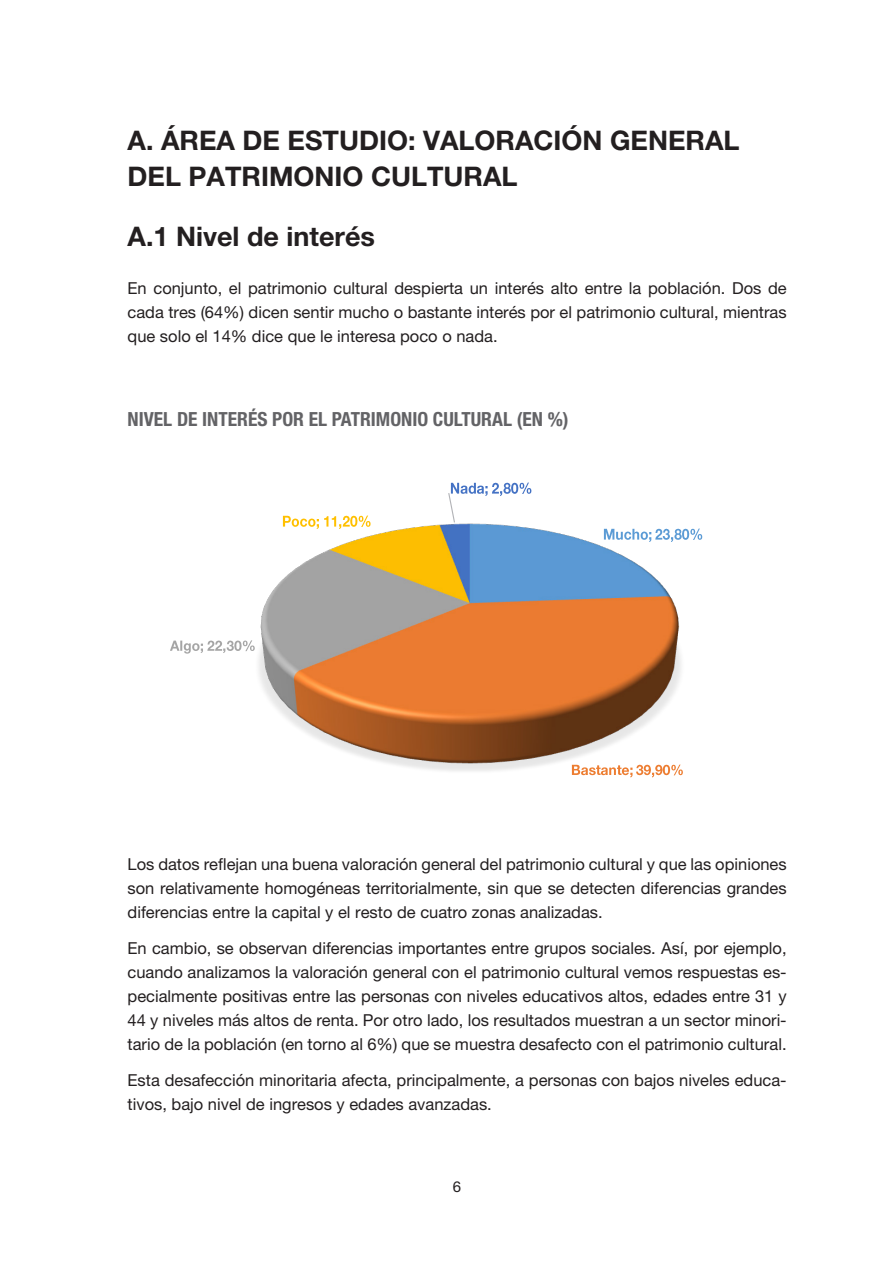
<style>
.page{position:relative;width:893px;height:1263px;background:#fff}
.page>*{position:absolute;margin:0;border:0;box-sizing:border-box;transform-origin:0 0}
.Titulos_Parrafos_Res{font:700 27px/36px "Helvetica Neue LT Pro";color:#231f20}
.Estilo_de_párrafo_TI{font:700 condensed 19.5px "Helvetica Neue LT Pro";color:#636366}
.t1{font:16.5px/24px "Helvetica Neue LT Pro";color:#231f20;text-align:justify}
.t2{font:15px "Helvetica Neue LT Pro";color:#231f20}
</style>
<div class="page">
<svg style="left:170px;top:482px;width:533px;height:296px"></svg>
<p class="Titulos_Parrafos_Res" style="left:128px;top:122px;width:614px">A. ÁREA DE ESTUDIO: VALORACIÓN GENERAL<br>DEL PATRIMONIO CULTURAL</p>
<p class="Titulos_Parrafos_Res" style="left:128px;top:218px;width:249px">A.1 Nivel de interés</p>
<p class="t1" style="left:128px;top:276px;width:661px">En conjunto, el patrimonio cultural despierta un interés alto entre la población. Dos de cada tres (64%) dicen sentir mucho o bastante interés por el patrimonio cultural, mientras que solo el 14% dice que le interesa poco o nada.</p>
<p class="Estilo_de_párrafo_TI" style="left:128px;top:407px;width:443px">NIVEL DE INTERÉS POR EL PATRIMONIO CULTURAL (EN %)</p>
<p class="t1" style="left:128px;top:852px;width:661px">Los datos reflejan una buena valoración general del patrimonio cultural y que las opiniones son relativamente homogéneas territorialmente, sin que se detecten diferencias grandes diferencias entre la capital y el resto de cuatro zonas analizadas.</p>
<p class="t1" style="left:128px;top:936px;width:661px">En cambio, se observan diferencias importantes entre grupos sociales. Así, por ejemplo, cuando analizamos la valoración general con el patrimonio cultural vemos respuestas es&shy;pecialmente positivas entre las personas con niveles educativos altos, edades entre 31 y 44 y niveles más altos de renta. Por otro lado, los resultados muestran a un sector minori&shy;tario de la población (en torno al 6%) que se muestra desafecto con el patrimonio cultural.</p>
<p class="t1" style="left:128px;top:1068px;width:661px">Esta desafección minoritaria afecta, principalmente, a personas con bajos niveles educa&shy;tivos, bajo nivel de ingresos y edades avanzadas.</p>
<p class="t2" style="left:453px;top:1178px;width:10px">6</p>
</div>
